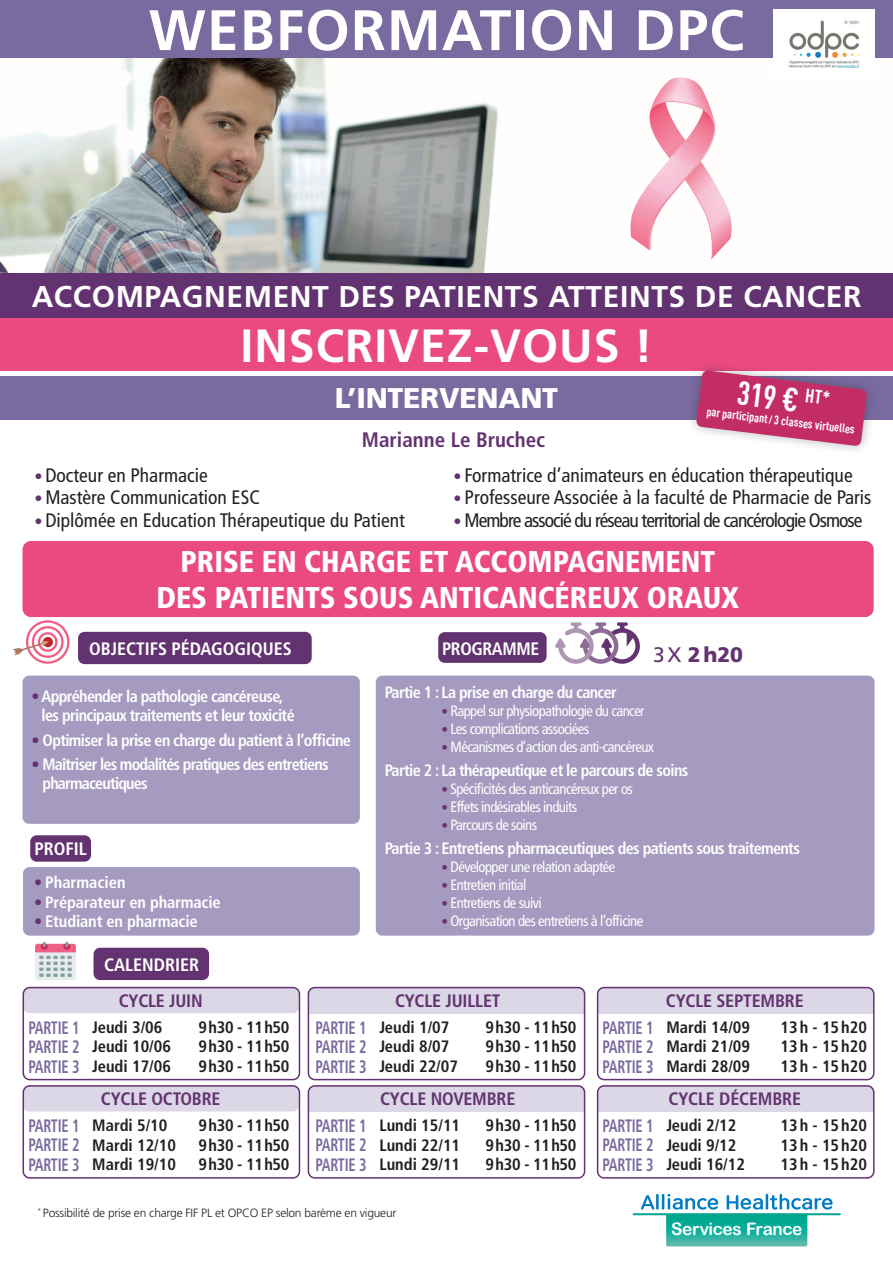
<style>
.page{position:relative;width:893px;height:1263px;background:#fff}
.page>*{position:absolute;margin:0;border:0;box-sizing:border-box;transform-origin:0 0}
.t1{font:700 57px "Frutiger LT Std";letter-spacing:.02em;color:#fff}
.t2{font:700 46.5px "Frutiger LT Std";letter-spacing:.02em;color:#fff}
.t3{font:700 condensed 32.85px "DIN Pro";color:#fff}
.t4{font:900 condensed 30px/36px "Frutiger LT Std";color:#fff;text-align:center}
.t5{font:700 30px "Frutiger LT Std";letter-spacing:.02em;color:#fff}
.t6{font:900 28.5px "Frutiger LT Std";letter-spacing:-.01em;color:#fff}
.t7{font:700 condensed 21px "Frutiger LT Std";color:#633371}
.t8{font:900 21px "Frutiger LT Std";color:#633371}
.t9{font:condensed 19.5px "Frutiger LT Std";color:#231f20}
.t10{font:condensed 19.5px "Frutiger LT Std";letter-spacing:-.05em;color:#231f20}
.t11{font:700 condensed 18px/19.5px "Frutiger LT Std";letter-spacing:-.01em;color:#796b9f;text-align:justify;scale:.8 1}
.t12{font:700 condensed 18px "Frutiger LT Std";letter-spacing:-.01em;color:#633371}
.t13{font:700 condensed 18px "Frutiger LT Std";color:#fff}
.t14{font:700 condensed 18px "Frutiger LT Std";letter-spacing:-.02em;color:#fff}
.t15{font:17.25px "Arial Rounded MT Bold";letter-spacing:-.025em;color:#fff}
.t16{font:700 condensed 16.5px/19.5px "Frutiger LT Std";color:#231f20;text-align:justify}
.t17{font:700 condensed 16.5px/19.8px "Frutiger LT Std";letter-spacing:-.04em;color:#fff}
.t18{font:700 condensed 16.5px "Frutiger LT Std";letter-spacing:-.01em;color:#fff}
.t19{font:700 condensed 16.5px "Frutiger LT Std";color:#fff}
.t20{font:condensed 15px "Frutiger LT Std";letter-spacing:-.04em;color:#fff}
.t21{font:700 condensed 12.45px "DIN Pro";color:#fff}
.t22{font:300 12px "Frutiger LT Std";letter-spacing:-.02em;color:#231f20}
.s1{font-size:9.9px}
.s2{font-weight:700;font-size:16.5px;color:#633371}
.s3{font-weight:400}
.s4{color:#633371}
.s5{font-weight:700;font-size:13.5px;color:#633371}
</style>
<div class="page">
<img style="left:0;top:57px;width:893px;height:215px">
<img style="left:630px;top:78px;width:103px;height:181px">
<div style="left:23px;top:987px;width:276px;height:26px;background:#dbd7e6;border-radius:7px"></div>
<div style="left:23px;top:1085px;width:276px;height:26px;background:#dbd7e6;border-radius:7px"></div>
<div style="left:308px;top:987px;width:277px;height:24px;background:#dbd7e6;border-radius:7px"></div>
<svg style="left:311px;top:1010px;width:271px;height:3px"></svg>
<div style="left:308px;top:1085px;width:277px;height:24px;background:#dbd7e6;border-radius:7px"></div>
<svg style="left:311px;top:1108px;width:271px;height:3px"></svg>
<div style="left:598px;top:987px;width:276px;height:24px;background:#dbd7e6;border-radius:7px"></div>
<svg style="left:600px;top:1010px;width:271px;height:3px"></svg>
<div style="left:598px;top:1085px;width:276px;height:24px;background:#dbd7e6;border-radius:7px"></div>
<svg style="left:600px;top:1108px;width:271px;height:3px"></svg>
<svg style="left:633px;top:1194px;width:208px;height:52px"></svg>
<div style="left:0;top:273px;width:893px;height:46px;background:#633371"></div>
<div style="left:0;top:318px;width:893px;height:53px;background:#eb4a81"></div>
<div style="left:23px;top:541px;width:851px;height:76px;background:#eb4a81;border-radius:9px"></div>
<svg style="left:555px;top:622px;width:85px;height:42px"></svg>
<div style="left:0;top:0;width:893px;height:57px;background:#796b9f"></div>
<div style="left:0;top:376px;width:893px;height:43px;background:#796b9f"></div>
<div style="left:23px;top:676px;width:337px;height:148px;background:#a59abf;border-radius:7px"></div>
<div style="left:376px;top:676px;width:498px;height:260px;background:#a59abf;border-radius:7px"></div>
<div style="left:23px;top:867px;width:337px;height:69px;background:#a59abf;border-radius:7px"></div>
<div style="left:30px;top:835px;width:61px;height:27px;background:#633371;border-radius:7px"></div>
<svg style="left:13px;top:617px;width:60px;height:47px"></svg>
<div style="left:78px;top:632px;width:234px;height:32px;background:#633371;border-radius:7px"></div>
<div style="left:438px;top:632px;width:109px;height:31px;background:#633371;border-radius:7px"></div>
<div style="left:686px;top:360px;width:191px;height:96px;background:#231f20;opacity:.33"></div>
<svg style="left:696px;top:370px;width:171px;height:76px"></svg>
<div style="left:94px;top:948px;width:115px;height:32px;background:#633371;border-radius:7px"></div>
<svg style="left:35px;top:942px;width:41px;height:38px;background:#d5bec8"></svg>
<img style="left:774px;top:10px;width:101px;height:70px">
<div style="left:23px;top:987px;width:277px;height:93px;border:2px solid #633371;border-radius:7px"></div>
<div style="left:23px;top:1085px;width:277px;height:94px;border:2px solid #633371;border-radius:7px"></div>
<div style="left:308px;top:987px;width:277px;height:93px;border:2px solid #633371;border-radius:7px"></div>
<div style="left:308px;top:1085px;width:277px;height:94px;border:2px solid #633371;border-radius:7px"></div>
<div style="left:597px;top:987px;width:277px;height:93px;border:2px solid #633371;border-radius:7px"></div>
<div style="left:597px;top:1085px;width:277px;height:94px;border:2px solid #633371;border-radius:7px"></div>
<h1 class="t1" style="left:149px;top:-3px;width:597px">WEBFORMATION DPC</h1>
<h3 class="t5" style="left:32px;top:279px;width:831px">ACCOMPAGNEMENT DES PATIENTS ATTEINTS DE CANCER</h3>
<h2 class="t2" style="left:241px;top:318px;width:413px">INSCRIVEZ-VOUS !</h2>
<h3 class="t6" style="left:335px;top:381px;width:225px">L’INTERVENANT</h3>
<p class="t7" style="left:362px;top:427px;width:185px">Marianne Le Bruchec</p>
<h3 class="t3" style="left:740px;top:368px;width:95px;rotate:7deg">319 € <sup>HT*</sup></h3>
<p class="t21" style="left:708px;top:402px;width:151px;rotate:7deg">par participant <span class="s1">/</span> 3 classes virtuelles</p>
<p class="t9" style="left:34px;top:464px;width:175px"><span class="s2">•</span> Docteur en Pharmacie</p>
<p class="t9" style="left:34px;top:486px;width:227px"><span class="s2">•</span> Mastère Communication ESC</p>
<p class="t9" style="left:34px;top:509px;width:372px"><span class="s2">•</span> Diplômée en Education Thérapeutique du Patient</p>
<p class="t9" style="left:454px;top:464px;width:401px"><span class="s2">•</span> Formatrice d’animateurs en éducation thérapeutique</p>
<p class="t9" style="left:454px;top:486px;width:419px"><span class="s2">•</span> Professeure Associée à la faculté de Pharmacie de Paris</p>
<p class="t10" style="left:454px;top:509px;width:410px"><span class="s2">•</span> Membre associé du réseau territorial de cancérologie Osmose</p>
<h3 class="t4" style="left:156px;top:544px;width:584px">PRISE EN CHARGE ET ACCOMPAGNEMENT<br>DES PATIENTS SOUS ANTICANCÉREUX ORAUX</h3>
<p class="t8" style="left:653px;top:642px;width:91px"><span class="s3">3X</span> 2h20</p>
<p class="t13" style="left:89px;top:638px;width:204px">OBJECTIFS PÉDAGOGIQUES</p>
<p class="t14" style="left:442px;top:638px;width:99px">PROGRAMME</p>
<p class="t17" style="left:42px;top:686px;width:255px;text-indent:-10px"><span class="s4">•</span> Appréhender la pathologie cancéreuse, les principaux traitements et leur toxicité</p>
<p class="t17" style="left:32px;top:730px;width:321px"><span class="s4">•</span> Optimiser la prise en charge du patient à l’officine</p>
<p class="t17" style="left:43px;top:754px;width:288px;text-indent:-11px"><span class="s4">•</span> Maîtriser les modalités pratiques des entretiens pharmaceutiques</p>
<p class="t13" style="left:34px;top:838px;width:54px">PROFIL</p>
<p class="t19" style="left:34px;top:872px;width:93px"><span class="s4">•</span> Pharmacien</p>
<p class="t18" style="left:34px;top:892px;width:188px"><span class="s4">•</span> Préparateur en pharmacie</p>
<p class="t18" style="left:34px;top:912px;width:165px"><span class="s4">•</span> Etudiant en pharmacie</p>
<p class="t17" style="left:385px;top:683px;width:234px">Partie 1 : La prise en charge du cancer</p>
<p class="t20" style="left:442px;top:702px;width:205px"><span class="s5">•</span> Rappel sur physiopathologie du cancer</p>
<p class="t20" style="left:442px;top:720px;width:149px"><span class="s5">•</span> Les complications associées</p>
<p class="t20" style="left:442px;top:738px;width:214px"><span class="s5">•</span> Mécanismes d’action des anti-cancéreux</p>
<p class="t17" style="left:385px;top:761px;width:305px">Partie 2 : La thérapeutique et le parcours de soins</p>
<p class="t20" style="left:442px;top:780px;width:193px"><span class="s5">•</span> Spécificités des anticancéreux per os</p>
<p class="t20" style="left:442px;top:798px;width:137px"><span class="s5">•</span> Effets indésirables induits</p>
<p class="t20" style="left:442px;top:816px;width:97px"><span class="s5">•</span> Parcours de soins</p>
<p class="t17" style="left:385px;top:839px;width:417px">Partie 3 : Entretiens pharmaceutiques des patients sous traitements</p>
<p class="t20" style="left:442px;top:858px;width:175px"><span class="s5">•</span> Développer une relation adaptée</p>
<p class="t20" style="left:442px;top:876px;width:86px"><span class="s5">•</span> Entretien initial</p>
<p class="t20" style="left:442px;top:894px;width:102px"><span class="s5">•</span> Entretiens de suivi</p>
<p class="t20" style="left:442px;top:912px;width:203px"><span class="s5">•</span> Organisation des entretiens à l’officine</p>
<p class="t13" style="left:104px;top:954px;width:96px">CALENDRIER</p>
<p class="t12" style="left:119px;top:990px;width:86px">CYCLE JUIN</p>
<p class="t12" style="left:395px;top:990px;width:107px">CYCLE JUILLET</p>
<p class="t12" style="left:666px;top:990px;width:139px">CYCLE SEPTEMBRE</p>
<p class="t11" style="left:29px;top:1017px;width:65px">PARTIE 1<br>PARTIE 2<br>PARTIE 3</p>
<p class="t16" style="left:92px;top:1017px;width:80px;text-align:left">Jeudi 3/06<br>Jeudi 10/06<br>Jeudi 17/06</p>
<p class="t16" style="left:199px;top:1017px;width:92px">9h30 - 11h50<br>9h30 - 11h50<br>9h30 - 11h50</p>
<p class="t11" style="left:316px;top:1017px;width:65px">PARTIE 1<br>PARTIE 2<br>PARTIE 3</p>
<p class="t16" style="left:379px;top:1017px;width:80px;text-align:left">Jeudi 1/07<br>Jeudi 8/07<br>Jeudi 22/07</p>
<p class="t16" style="left:486px;top:1017px;width:92px">9h30 - 11h50<br>9h30 - 11h50<br>9h30 - 11h50</p>
<p class="t11" style="left:603px;top:1017px;width:65px">PARTIE 1<br>PARTIE 2<br>PARTIE 3</p>
<p class="t16" style="left:666px;top:1017px;width:85px">Mardi 14/09<br>Mardi 21/09<br>Mardi 28/09</p>
<p class="t16" style="left:780px;top:1017px;width:88px">13h - 15h20<br>13h - 15h20<br>13h - 15h20</p>
<p class="t12" style="left:101px;top:1088px;width:121px">CYCLE OCTOBRE</p>
<p class="t12" style="left:380px;top:1088px;width:137px">CYCLE NOVEMBRE</p>
<p class="t12" style="left:669px;top:1088px;width:134px">CYCLE DÉCEMBRE</p>
<p class="t11" style="left:29px;top:1116px;width:65px">PARTIE 1<br>PARTIE 2<br>PARTIE 3</p>
<p class="t16" style="left:92px;top:1116px;width:85px;text-align:left">Mardi 5/10<br>Mardi 12/10<br>Mardi 19/10</p>
<p class="t16" style="left:199px;top:1116px;width:92px">9h30 - 11h50<br>9h30 - 11h50<br>9h30 - 11h50</p>
<p class="t11" style="left:316px;top:1116px;width:65px">PARTIE 1<br>PARTIE 2<br>PARTIE 3</p>
<p class="t16" style="left:379px;top:1116px;width:82px">Lundi 15/11<br>Lundi 22/11<br>Lundi 29/11</p>
<p class="t16" style="left:486px;top:1116px;width:92px">9h30 - 11h50<br>9h30 - 11h50<br>9h30 - 11h50</p>
<p class="t11" style="left:603px;top:1116px;width:65px">PARTIE 1<br>PARTIE 2<br>PARTIE 3</p>
<p class="t16" style="left:666px;top:1116px;width:80px;text-align:left">Jeudi 2/12<br>Jeudi 9/12<br>Jeudi 16/12</p>
<p class="t16" style="left:780px;top:1116px;width:88px">13h - 15h20<br>13h - 15h20<br>13h - 15h20</p>
<p class="t22" style="left:37px;top:1205px;width:361px"><sup>*</sup> Possibilité de prise en charge FIF PL et OPCO EP selon barème en vigueur</p>
<p class="t15" style="left:671px;top:1219px;width:133px">Services France</p>
</div>
